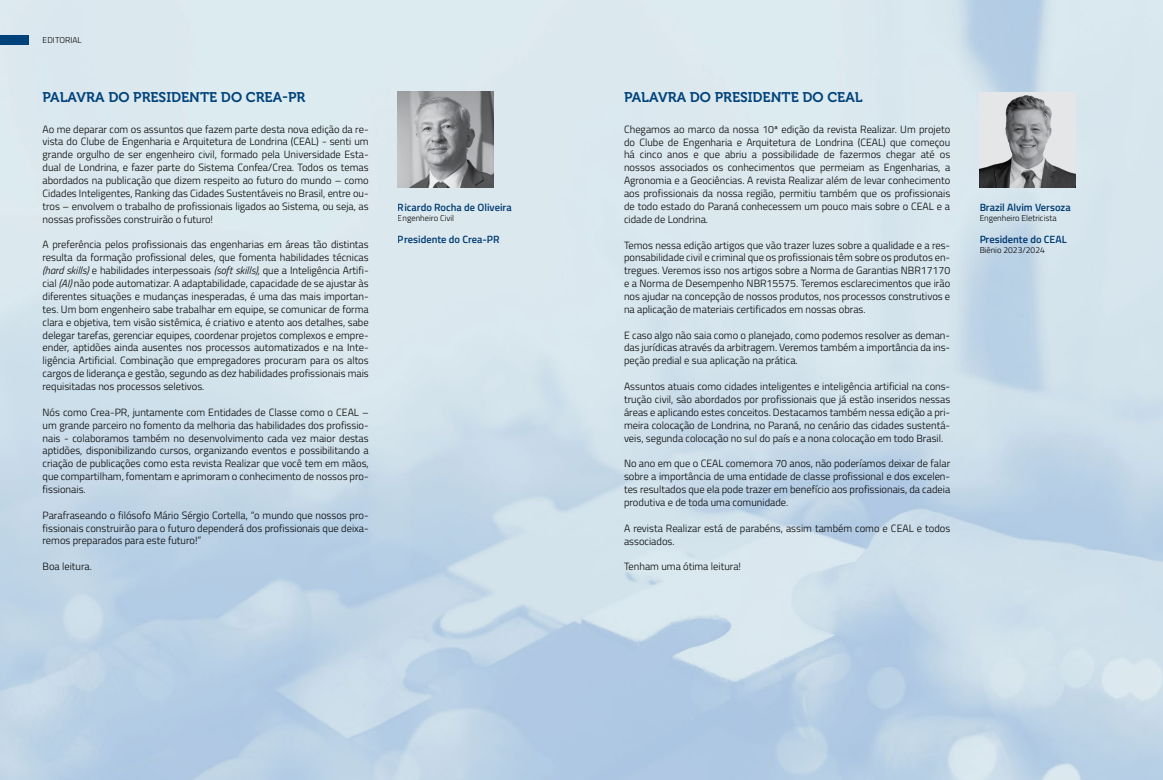
<style>
.page{position:relative;width:1163px;height:780px;background:#fff}
.page>*{position:absolute;margin:0;border:0;box-sizing:border-box;transform-origin:0 0}
.t1{font:14px "Museo 700";color:#00427a}
.t2{font:300 10.5px/12.9px "Titillium Web";color:#000;text-align:justify}
.t3{font:600 10.5px "Titillium Web";color:#00427a}
.t4{font:300 8.5px "Titillium Web";color:#000}
.s1{font-style:italic}
</style>
<div class="page">
<img style="left:0;top:0;width:1162px;height:780px">
<div style="left:0;top:35px;width:28px;height:9px;background:#00427a"></div>
<img style="left:398px;top:92px;width:95px;height:95px">
<img style="left:979px;top:93px;width:95px;height:94px">
<p class="t4" style="left:43px;top:33px;width:41px">EDITORIAL</p>
<h1 class="t1" style="left:43px;top:89px;width:264px">PALAVRA DO PRESIDENTE DO CREA-PR</h1>
<h1 class="t1" style="left:624px;top:89px;width:240px">PALAVRA DO PRESIDENTE DO CEAL</h1>
<p class="t2" style="left:43px;top:122px;width:328px">Ao me deparar com os assuntos que fazem parte desta nova edição da re&shy;vista do Clube de Engenharia e Arquitetura de Londrina (CEAL) - senti um grande orgulho de ser engenheiro civil, formado pela Universidade Esta&shy;dual de Londrina, e fazer parte do Sistema Confea/Crea. Todos os temas abordados na publicação que dizem respeito ao futuro do mundo – como Cidades Inteligentes, Ranking das Cidades Sustentáveis no Brasil, entre ou&shy;tros – envolvem o trabalho de profissionais ligados ao Sistema, ou seja, as nossas profissões construirão o futuro!</p>
<p class="t2" style="left:43px;top:238px;width:328px">A preferência pelos profissionais das engenharias em áreas tão distintas resulta da formação profissional deles, que fomenta habilidades técnicas <span class="s1">(hard skills)</span> e habilidades interpessoais <span class="s1">(soft skills),</span> que a Inteligência Artifi&shy;cial <span class="s1">(AI)</span> não pode automatizar. A adaptabilidade, capacidade de se ajustar às diferentes situações e mudanças inesperadas, é uma das mais importan&shy;tes. Um bom engenheiro sabe trabalhar em equipe, se comunicar de forma clara e objetiva, tem visão sistêmica, é criativo e atento aos detalhes, sabe delegar tarefas, gerenciar equipes, coordenar projetos complexos e empre&shy;ender, aptidões ainda ausentes nos processos automatizados e na Inte&shy;ligência Artificial. Combinação que empregadores procuram para os altos cargos de liderança e gestão, segundo as dez habilidades profissionais mais requisitadas nos processos seletivos.</p>
<p class="t2" style="left:43px;top:405px;width:328px">Nós como Crea-PR, juntamente com Entidades de Classe como o CEAL – um grande parceiro no fomento da melhoria das habilidades dos profissio&shy;nais - colaboramos também no desenvolvimento cada vez maior destas aptidões, disponibilizando cursos, organizando eventos e possibilitando a criação de publicações como esta revista Realizar que você tem em mãos, que compartilham, fomentam e aprimoram o conhecimento de nossos pro&shy;fissionais.</p>
<p class="t2" style="left:43px;top:508px;width:327px">Parafraseando o filósofo Mário Sérgio Cortella, “o mundo que nossos pro&shy;fissionais construirão para o futuro dependerá dos profissionais que deixa&shy;remos preparados para este futuro!”</p>
<p class="t2" style="left:43px;top:559px;width:51px">Boa leitura.</p>
<p class="t3" style="left:398px;top:199px;width:115px">Ricardo Rocha de Oliveira</p>
<p class="t4" style="left:398px;top:212px;width:58px">Engenheiro Civil</p>
<p class="t3" style="left:398px;top:232px;width:103px">Presidente do Crea-PR</p>
<p class="t2" style="left:624px;top:122px;width:327px">Chegamos ao marco da nossa 10ª edição da revista Realizar. Um projeto do Clube de Engenharia e Arquitetura de Londrina (CEAL) que começou há cinco anos e que abriu a possibilidade de fazermos chegar até os nossos associados os conhecimentos que permeiam as Engenharias, a Agronomia e a Geociências. A revista Realizar além de levar conhecimento aos profissionais da nossa região, permitiu também que os profissionais de todo estado do Paraná conhecessem um pouco mais sobre o CEAL e a cidade de Londrina.</p>
<p class="t2" style="left:624px;top:238px;width:328px">Temos nessa edição artigos que vão trazer luzes sobre a qualidade e a res&shy;ponsabilidade civil e criminal que os profissionais têm sobre os produtos en&shy;tregues. Veremos isso nos artigos sobre a Norma de Garantias NBR17170 e a Norma de Desempenho NBR15575. Teremos esclarecimentos que irão nos ajudar na concepção de nossos produtos, nos processos construtivos e na aplicação de materiais certificados em nossas obras.</p>
<p class="t2" style="left:624px;top:328px;width:327px">E caso algo não saia como o planejado, como podemos resolver as deman&shy;das jurídicas através da arbitragem. Veremos também a importância da ins&shy;peção predial e sua aplicação na prática.</p>
<p class="t2" style="left:624px;top:379px;width:328px">Assuntos atuais como cidades inteligentes e inteligência artificial na cons&shy;trução civil, são abordados por profissionais que já estão inseridos nessas áreas e aplicando estes conceitos. Destacamos também nessa edição a pri&shy;meira colocação de Londrina, no Paraná, no cenário das cidades sustentá&shy;veis, segunda colocação no sul do país e a nona colocação em todo Brasil.</p>
<p class="t2" style="left:624px;top:456px;width:328px">No ano em que o CEAL comemora 70 anos, não poderíamos deixar de falar sobre a importância de uma entidade de classe profissional e dos excelen&shy;tes resultados que ela pode trazer em benefício aos profissionais, da cadeia produtiva e de toda uma comunidade.</p>
<p class="t2" style="left:624px;top:521px;width:327px">A revista Realizar está de parabéns, assim também como e CEAL e todos associados.</p>
<p class="t2" style="left:624px;top:559px;width:119px">Tenham uma ótima leitura!</p>
<p class="t3" style="left:979px;top:199px;width:93px">Brazil Alvim Versoza</p>
<p class="t4" style="left:979px;top:212px;width:79px">Engenheiro Eletricista</p>
<p class="t3" style="left:979px;top:232px;width:89px">Presidente do CEAL</p>
<p class="t4" style="left:979px;top:244px;width:67px">Biênio 2023/2024</p>
</div>
